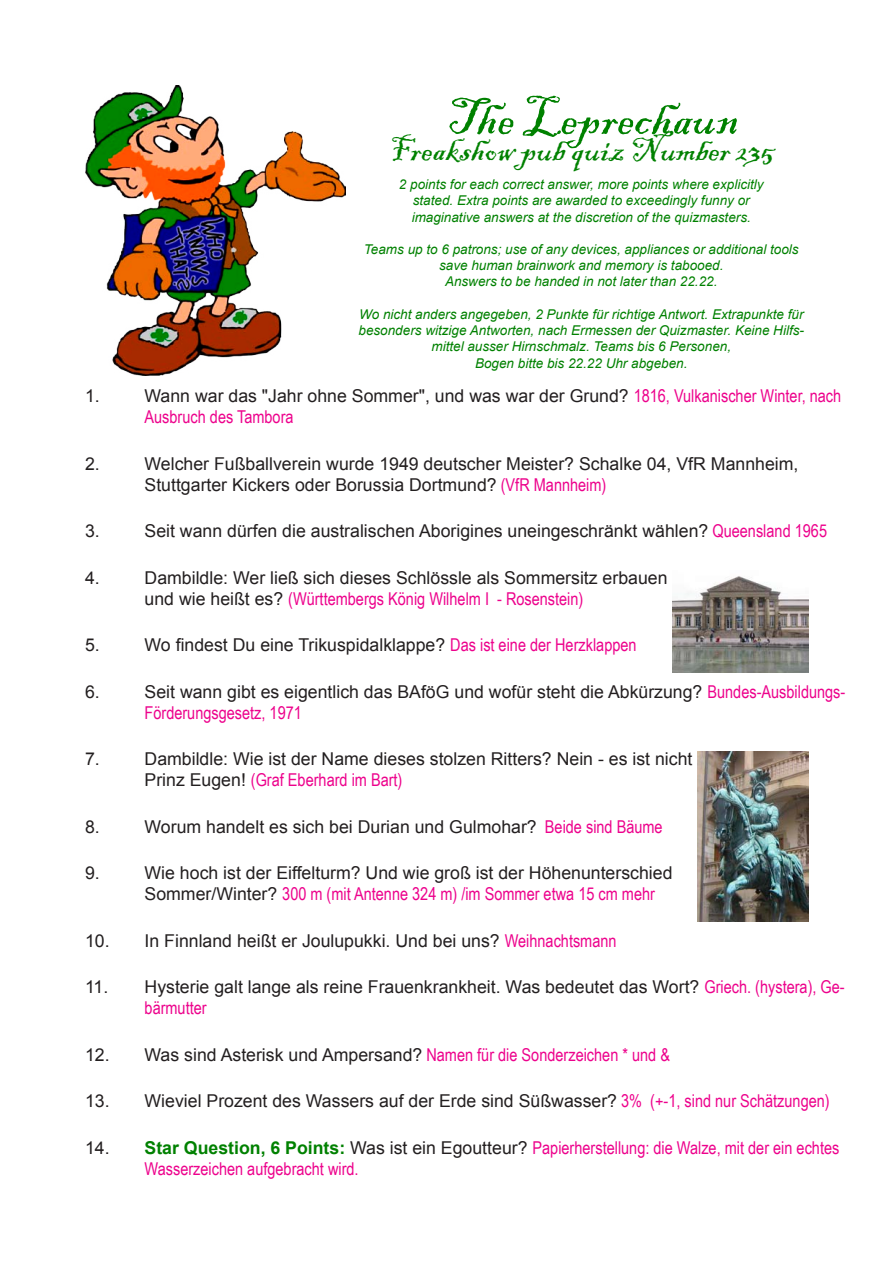
<style>
.page{position:relative;width:893px;height:1263px;background:#fff}
.page>*{position:absolute;margin:0;border:0;box-sizing:border-box;transform-origin:0 0}
.t1{font:54px "Blackadder ITC";color:#008100}
.t2{font:36px "Blackadder ITC";color:#008100}
.t3{font:17.7px/21px "Arial";color:#231f20}
.t4{font:17.7px/21px "Arial Narrow";color:#ed028c}
.t5{font:italic 13.5px/16.2px "Arial";color:#008100;text-align:center}
.s1{font-family:"Arial Narrow";color:#ed028c}
.s2{font-family:"Arial";color:#231f20}
.s3{font-family:"Arial";font-weight:700;color:#008100}
</style>
<div class="page">
<img style="left:672px;top:576px;width:137px;height:96px">
<img style="left:697px;top:751px;width:111px;height:170px">
<img style="left:85px;top:85px;width:260px;height:291px">
<h1 class="t1" style="left:447px;top:85px;width:293px">The Leprechaun</h1>
<h2 class="t2" style="left:389px;top:128px;width:386px">Freakshow pub quiz Number 235</h2>
<p class="t5" style="left:399px;top:177px;width:366px">2 points for each correct answer, more points where explicitly stated. Extra points are awarded to exceedingly funny or imaginative answers at the discretion of the quizmasters.</p>
<p class="t5" style="left:364px;top:241px;width:436px">Teams up to 6 patrons; use of any devices, appliances or additional tools save human brainwork and memory is tabooed.<br>Answers to be handed in not later than 22.22.</p>
<p class="t5" style="left:359px;top:306px;width:447px">Wo nicht anders angegeben, 2 Punkte für richtige Antwort. Extrapunkte für besonders witzige Antworten, nach Ermessen der Quizmaster. Keine Hilfs&shy;mittel ausser Hirnschmalz. Teams bis 6 Personen,<br>Bogen bitte bis 22.22 Uhr abgeben.</p>
<p class="t3" style="left:85px;top:385px;width:16px">1.</p>
<p class="t3" style="left:145px;top:385px;width:698px">Wann war das "Jahr ohne Sommer", und was war der Grund? <span class="s1">1816, Vulkanischer Winter, nach</span></p>
<p class="t4" style="left:145px;top:406px;width:150px">Ausbruch des Tambora</p>
<p class="t3" style="left:85px;top:453px;width:16px">2.</p>
<p class="t3" style="left:145px;top:453px;width:655px">Welcher Fußballverein wurde 1949 deutscher Meister? Schalke 04, VfR Mannheim,<br>Stuttgarter Kickers oder Borussia Dortmund? <span class="s1">(VfR Mannheim)</span></p>
<p class="t3" style="left:85px;top:520px;width:16px">3.</p>
<p class="t3" style="left:145px;top:520px;width:684px">Seit wann dürfen die australischen Aborigines uneingeschränkt wählen? <span class="s1">Queensland 1965</span></p>
<p class="t3" style="left:85px;top:567px;width:16px">4.</p>
<p class="t3" style="left:145px;top:567px;width:524px">Dambildle: Wer ließ sich dieses Schlössle als Sommersitz erbauen</p>
<p class="t4" style="left:145px;top:587px;width:440px"><span class="s2">und wie heißt es?</span> (Württembergs König Wilhelm I - Rosenstein)</p>
<p class="t3" style="left:85px;top:634px;width:16px">5.</p>
<p class="t3" style="left:145px;top:634px;width:494px">Wo findest Du eine Trikuspidalklappe? <span class="s1">Das ist eine der Herzklappen</span></p>
<p class="t3" style="left:85px;top:681px;width:16px">6.</p>
<p class="t3" style="left:145px;top:681px;width:702px">Seit wann gibt es eigentlich das BAföG und wofür steht die Abkürzung? <span class="s1">Bundes-Ausbildungs-</span></p>
<p class="t4" style="left:145px;top:701px;width:159px">Förderungsgesetz, 1971</p>
<p class="t3" style="left:85px;top:748px;width:16px">7.</p>
<p class="t3" style="left:145px;top:748px;width:549px">Dambildle: Wie ist der Name dieses stolzen Ritters? Nein - es ist nicht</p>
<p class="t4" style="left:145px;top:769px;width:259px"><span class="s2">Prinz Eugen!</span> (Graf Eberhard im Bart)</p>
<p class="t3" style="left:85px;top:816px;width:16px">8.</p>
<p class="t3" style="left:145px;top:816px;width:520px">Worum handelt es sich bei Durian und Gulmohar? <span class="s1">Beide sind Bäume</span></p>
<p class="t3" style="left:85px;top:863px;width:16px">9.</p>
<p class="t3" style="left:145px;top:863px;width:529px">Wie hoch ist der Eiffelturm? Und wie groß ist der Höhenunterschied</p>
<p class="t4" style="left:145px;top:883px;width:512px"><span class="s2">Sommer/Winter?</span> 300 m (mit Antenne 324 m) /im Sommer etwa 15 cm mehr</p>
<p class="t3" style="left:85px;top:930px;width:533px">10. In Finnland heißt er Joulupukki. Und bei uns? <span class="s1">Weihnachtsmann</span></p>
<p class="t3" style="left:85px;top:977px;width:761px">11. Hysterie galt lange als reine Frauenkrankheit. Was bedeutet das Wort? <span class="s1">Griech. (hystera), Ge-</span></p>
<p class="t4" style="left:145px;top:997px;width:64px">bärmutter</p>
<p class="t3" style="left:85px;top:1044px;width:586px">12. Was sind Asterisk und Ampersand? <span class="s1">Namen für die Sonderzeichen * und &amp;</span></p>
<p class="t3" style="left:85px;top:1091px;width:746px">13. Wieviel Prozent des Wassers auf der Erde sind Süßwasser? <span class="s1">3% (+-1, sind nur Schätzungen)</span></p>
<p class="t4" style="left:145px;top:1136px;width:696px;text-indent:-60px"><span class="s2">14.</span> <span class="s3">Star Question, 6 Points:</span> <span class="s2">Was ist ein Egoutteur?</span> Papierherstellung: die Walze, mit der ein echtes<br>Wasserzeichen aufgebracht wird.</p>
</div>
